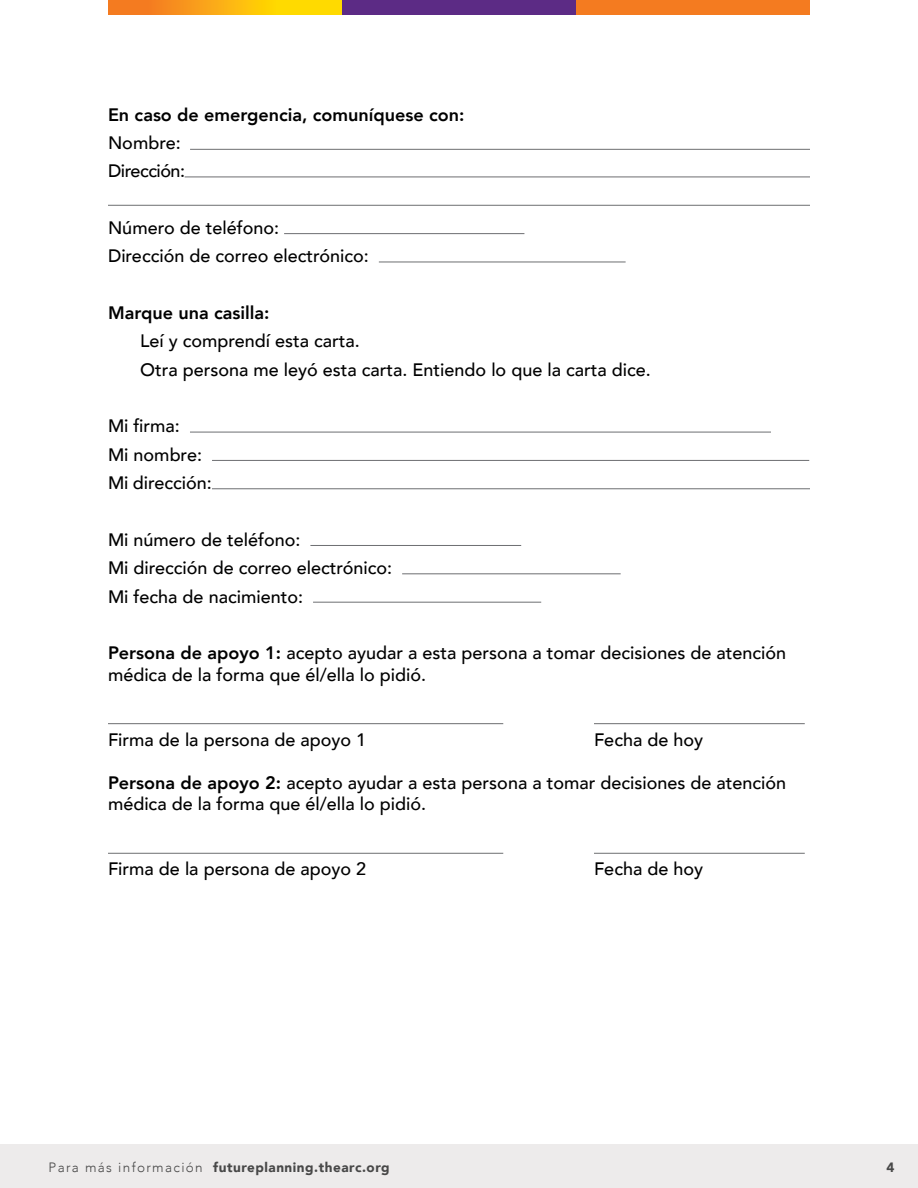
<style>
.page{position:relative;width:918px;height:1188px;background:#fff}
.page>*{position:absolute;margin:0;border:0;box-sizing:border-box;transform-origin:0 0}
.body{font:500 18px/21.6px "Avenir";color:#000}
.body-2{font:800 18px "Avenir";color:#000}
.body-3{font:500 18px "Avenir";letter-spacing:-.025em;color:#000}
.t1{font:900 13.5px "Avenir";letter-spacing:.04em;color:#484848}
.s1{font-weight:800}
.s2{font-weight:300}
</style>
<div class="page">
<div style="left:0;top:1144px;width:918px;height:44px;background:#edebeb"></div>
<svg style="left:108px;top:0;width:234px;height:14px"></svg>
<div style="left:342px;top:0;width:234px;height:14px;background:#5c2b85"></div>
<div style="left:576px;top:0;width:234px;height:14px;background:#f47b20"></div>
<hr style="left:190px;top:149px;width:620px;height:1px;background:#6d6e71">
<hr style="left:185px;top:177px;width:625px;height:1px;background:#6d6e71">
<hr style="left:108px;top:205px;width:702px;height:1px;background:#6d6e71">
<hr style="left:284px;top:233px;width:240px;height:1px;background:#6d6e71">
<hr style="left:379px;top:262px;width:247px;height:1px;background:#6d6e71">
<hr style="left:190px;top:432px;width:581px;height:1px;background:#6d6e71">
<hr style="left:212px;top:460px;width:597px;height:1px;background:#6d6e71">
<hr style="left:212px;top:488px;width:598px;height:1px;background:#6d6e71">
<hr style="left:310px;top:545px;width:211px;height:1px;background:#6d6e71">
<hr style="left:402px;top:573px;width:219px;height:1px;background:#6d6e71">
<hr style="left:313px;top:602px;width:228px;height:1px;background:#6d6e71">
<hr style="left:108px;top:723px;width:395px;height:1px;background:#6d6e71">
<hr style="left:594px;top:723px;width:211px;height:1px;background:#6d6e71">
<hr style="left:108px;top:853px;width:395px;height:1px;background:#6d6e71">
<hr style="left:594px;top:853px;width:211px;height:1px;background:#6d6e71">
<p class="body-2" style="left:108px;top:100px;width:358px">En caso de emergencia, comuníquese con:</p>
<p class="body" style="left:108px;top:131px;width:74px">Nombre:</p>
<p class="body-3" style="left:108px;top:155px;width:79px">Dirección:</p>
<p class="body" style="left:108px;top:216px;width:173px">Número de teléfono:</p>
<p class="body" style="left:108px;top:244px;width:262px">Dirección de correo electrónico:</p>
<p class="body-2" style="left:108px;top:299px;width:163px">Marque una casilla:</p>
<p class="body" style="left:140px;top:329px;width:221px">Leí y comprendí esta carta.</p>
<p class="body" style="left:140px;top:358px;width:512px">Otra persona me leyó esta carta. Entiendo lo que la carta dice.</p>
<p class="body" style="left:108px;top:414px;width:73px">Mi firma:</p>
<p class="body" style="left:108px;top:443px;width:96px">Mi nombre:</p>
<p class="body" style="left:108px;top:471px;width:105px">Mi dirección:</p>
<p class="body" style="left:108px;top:528px;width:194px">Mi número de teléfono:</p>
<p class="body" style="left:108px;top:556px;width:286px">Mi dirección de correo electrónico:</p>
<p class="body" style="left:108px;top:585px;width:197px">Mi fecha de nacimiento:</p>
<p class="body" style="left:108px;top:641px;width:680px"><span class="s1">Persona de apoyo 1:</span> acepto ayudar a esta persona a tomar decisiones de atención médica de la forma que él/ella lo pidió.</p>
<p class="body" style="left:108px;top:728px;width:260px">Firma de la persona de apoyo 1</p>
<p class="body" style="left:594px;top:728px;width:111px">Fecha de hoy</p>
<p class="body" style="left:108px;top:771px;width:680px"><span class="s1">Persona de apoyo 2:</span> acepto ayudar a esta persona a tomar decisiones de atención médica de la forma que él/ella lo pidió.</p>
<p class="body" style="left:108px;top:857px;width:260px">Firma de la persona de apoyo 2</p>
<p class="body" style="left:594px;top:857px;width:111px">Fecha de hoy</p>
<p class="t1" style="left:49px;top:1155px;width:343px"><span class="s2">Para más información</span> futureplanning.thearc.org</p>
<p class="t1" style="left:886px;top:1155px;width:9px">4</p>
</div>
